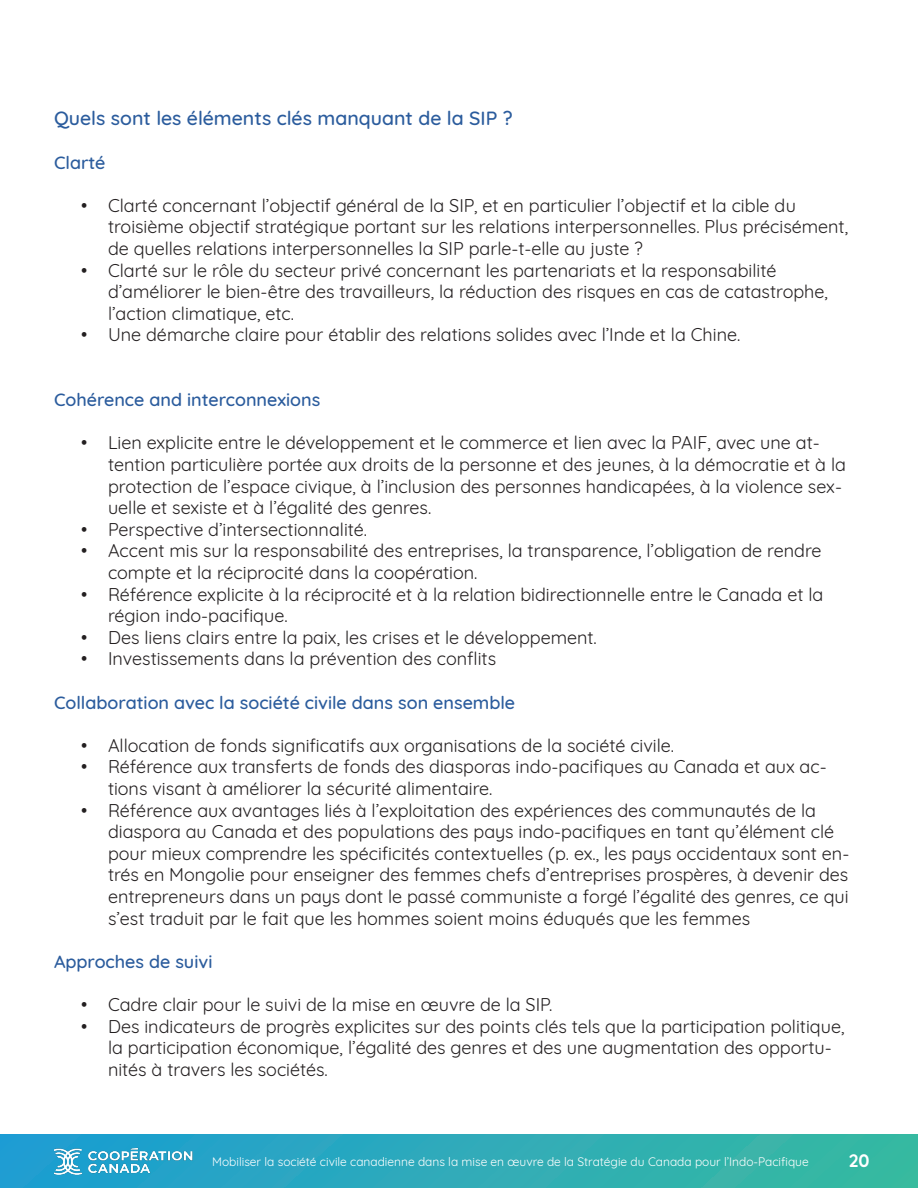
<style>
.page{position:relative;width:918px;height:1188px;background:#fff}
.page>*{position:absolute;margin:0;border:0;box-sizing:border-box;transform-origin:0 0}
.t1{font:500 19.5px "Quicksand";color:#2b5c9d}
.t2{font:18px/21.6px "Quicksand";color:#231f20}
.t3{font:500 18px "Quicksand";color:#2b5c9d}
.t4{font:700 18px "Quicksand";color:#fff}
.t5{font:12px "Quicksand";color:#fff}
</style>
<div class="page">
<div style="left:0;top:1134px;width:918px;height:54px;background:linear-gradient(to right,#1f9dd2,#3ab9a0)"></div>
<img style="left:54px;top:1134px;width:141px;height:47px">
<p class="t1" style="left:54px;top:103px;width:460px">Quels sont les éléments clés manquant de la SIP ?</p>
<p class="t3" style="left:54px;top:148px;width:53px">Clarté</p>
<p class="t2" style="left:108px;top:193px;width:742px;text-indent:-27px">• Clarté concernant l’objectif général de la SIP, et en particulier l’objectif et la cible du troisième objectif stratégique portant sur les relations interpersonnelles. Plus précisément, de quelles relations interpersonnelles la SIP parle-t-elle au juste ?</p>
<p class="t2" style="left:108px;top:257px;width:721px;text-indent:-27px">• Clarté sur le rôle du secteur privé concernant les partenariats et la responsabilité d’améliorer le bien-être des travailleurs, la réduction des risques en cas de catastrophe, l’action climatique, etc.</p>
<p class="t2" style="left:81px;top:322px;width:661px">• Une démarche claire pour établir des relations solides avec l’Inde et la Chine.</p>
<p class="t3" style="left:54px;top:385px;width:268px">Cohérence and interconnexions</p>
<p class="t2" style="left:108px;top:430px;width:740px;text-indent:-27px">• Lien explicite entre le développement et le commerce et lien avec la PAIF, avec une at&shy;tention particulière portée aux droits de la personne et des jeunes, à la démocratie et à la protection de l’espace civique, à l’inclusion des personnes handicapées, à la violence sex&shy;uelle et sexiste et à l’égalité des genres.</p>
<p class="t2" style="left:81px;top:517px;width:288px">• Perspective d’intersectionnalité.</p>
<p class="t2" style="left:108px;top:538px;width:715px;text-indent:-27px">• Accent mis sur la responsabilité des entreprises, la transparence, l’obligation de rendre compte et la réciprocité dans la coopération.</p>
<p class="t2" style="left:108px;top:581px;width:717px;text-indent:-27px">• Référence explicite à la réciprocité et à la relation bidirectionnelle entre le Canada et la région indo-pacifique.</p>
<p class="t2" style="left:81px;top:625px;width:517px">• Des liens clairs entre la paix, les crises et le développement.</p>
<p class="t2" style="left:81px;top:646px;width:417px">• Investissements dans la prévention des conflits</p>
<p class="t3" style="left:54px;top:688px;width:463px">Collaboration avec la société civile dans son ensemble</p>
<p class="t2" style="left:81px;top:733px;width:595px">• Allocation de fonds significatifs aux organisations de la société civile.</p>
<p class="t2" style="left:108px;top:754px;width:720px;text-indent:-27px">• Référence aux transferts de fonds des diasporas indo-pacifiques au Canada et aux ac&shy;tions visant à améliorer la sécurité alimentaire.</p>
<p class="t2" style="left:108px;top:797px;width:743px;text-indent:-27px">• Référence aux avantages liés à l’exploitation des expériences des communautés de la diaspora au Canada et des populations des pays indo-pacifiques en tant qu’élément clé pour mieux comprendre les spécificités contextuelles (p. ex., les pays occidentaux sont en&shy;trés en Mongolie pour enseigner des femmes chefs d’entreprises prospères, à devenir des entrepreneurs dans un pays dont le passé communiste a forgé l’égalité des genres, ce qui s’est traduit par le fait que les hommes soient moins éduqués que les femmes</p>
<p class="t3" style="left:54px;top:947px;width:160px">Approches de suivi</p>
<p class="t2" style="left:81px;top:992px;width:473px">• Cadre clair pour le suivi de la mise en œuvre de la SIP.</p>
<p class="t2" style="left:108px;top:1013px;width:738px;text-indent:-27px">• Des indicateurs de progrès explicites sur des points clés tels que la participation politique, la participation économique, l’égalité des genres et des une augmentation des opportu&shy;nités à travers les sociétés.</p>
<p class="t5" style="left:212px;top:1153px;width:598px">Mobiliser la société civile canadienne dans la mise en œuvre de la Stratégie du Canada pour l’Indo-Pacifique</p>
<p class="t4" style="left:849px;top:1145px;width:22px">20</p>
</div>
